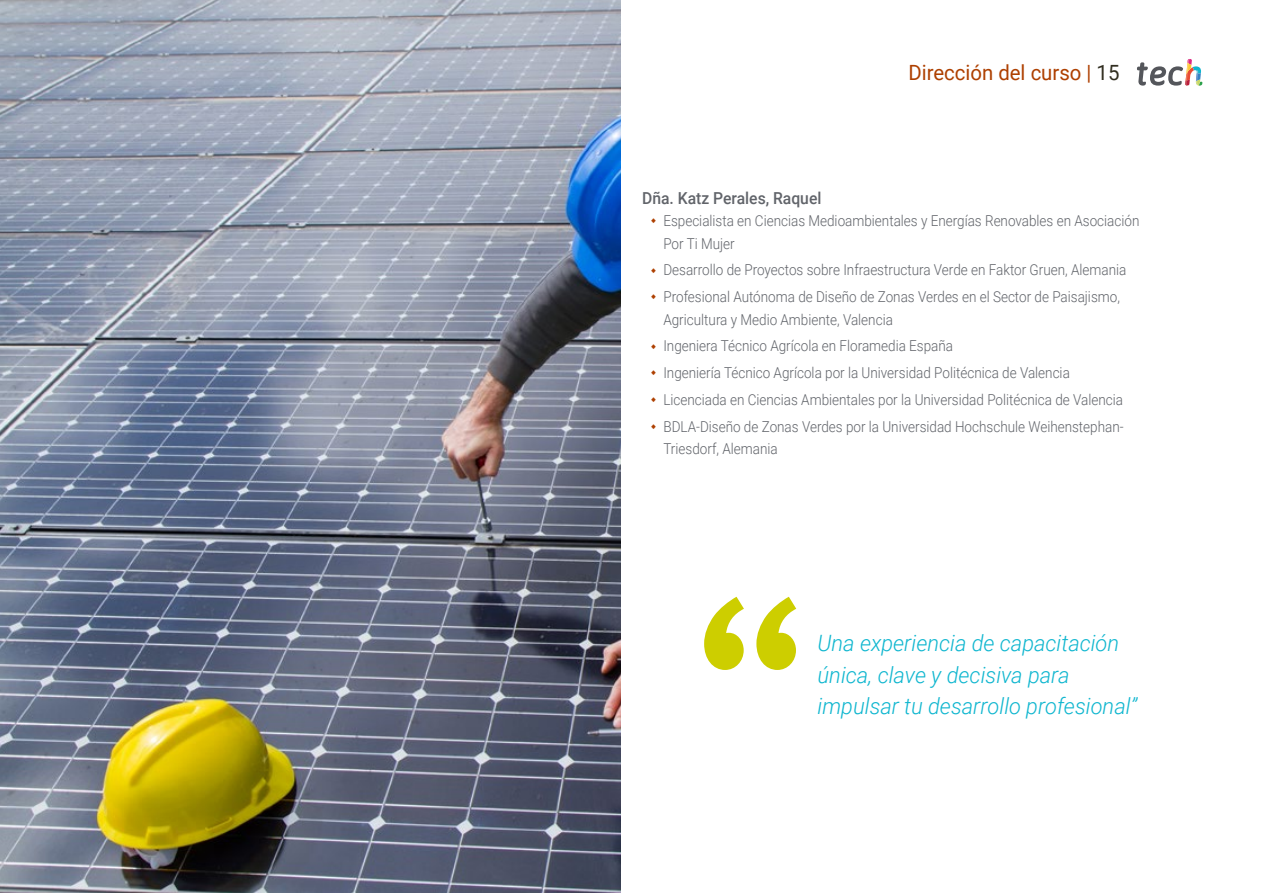
<style>
.page{position:relative;width:1263px;height:893px;background:#fff}
.page>*{position:absolute;margin:0;border:0;box-sizing:border-box;transform-origin:0 0}
.t1{font:italic 300 22.5px/31.5px "Roboto";color:#0fb6cf}
.t2{font:21px "Roboto";color:#ae4000}
.t3{font:500 16.5px "Roboto";color:#61646a;scale:.95 1}
.t4{font:300 15px/26.7px "Roboto";color:#61646a;scale:.9 1}
.s1{color:#312e20}
</style>
<div class="page">
<img style="left:0;top:0;width:621px;height:893px">
<svg style="left:704px;top:597px;width:92px;height:73px"></svg>
<svg style="left:1137px;top:59px;width:65px;height:27px"></svg>
<h2 class="t2" style="left:908px;top:57px;width:213px">Dirección del curso | <span class="s1">15</span></h2>
<p class="t3" style="left:642px;top:186px;width:190px">Dña. Katz Perales, Raquel</p>
<p class="t4" style="left:663px;top:209px;width:530px;line-height:22.5px">Especialista en Ciencias Medioambientales y Energías Renovables en Asociación<br>Por Ti Mujer</p>
<p class="t4" style="left:663px;top:256px;width:516px">Desarrollo de Proyectos sobre Infraestructura Verde en Faktor Gruen, Alemania<br>Profesional Autónoma de Diseño de Zonas Verdes en el Sector de Paisajismo,</p>
<p class="t4" style="left:663px;top:305px;width:513px">Agricultura y Medio Ambiente, Valencia<br>Ingeniera Técnico Agrícola en Floramedia España<br>Ingeniería Técnico Agrícola por la Universidad Politécnica de Valencia Licenciada en Ciencias Ambientales por la Universidad Politécnica de Valencia BDLA-Diseño de Zonas Verdes por la Universidad Hochschule Weihenstephan-</p>
<p class="t4" style="left:663px;top:435px;width:128px">Triesdorf, Alemania</p>
<h1 class="t1" style="left:817px;top:627px;width:321px">Una experiencia de capacitación única, clave y decisiva para impulsar tu desarrollo profesional”</h1>
</div>
